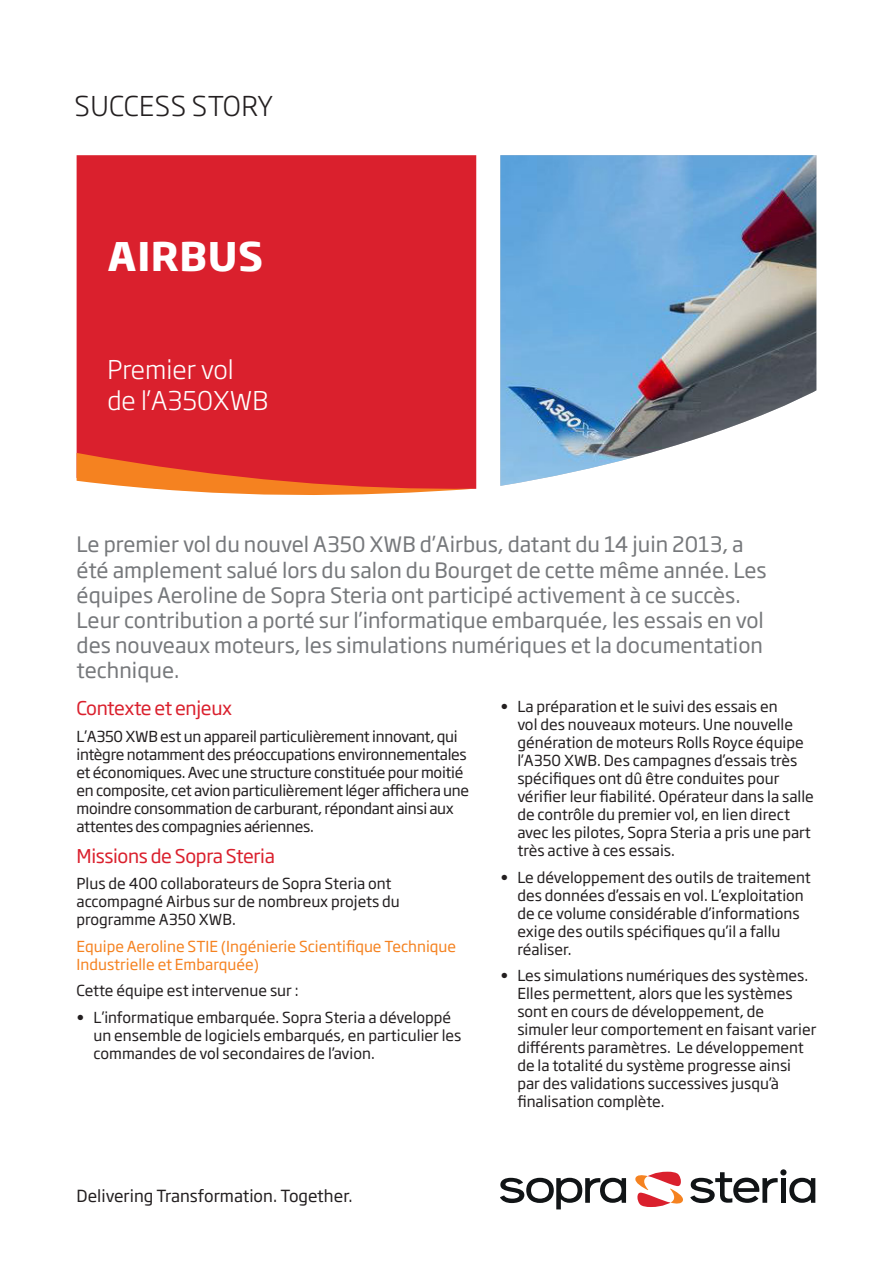
<style>
.page{position:relative;width:893px;height:1263px;background:#fff}
.page>*{position:absolute;margin:0;border:0;box-sizing:border-box;transform-origin:0 0}
.t1{font:700 39px "Soho Gothic Pro";letter-spacing:.015em;color:#fff}
.t2{font:300 27px "Soho Gothic Pro";letter-spacing:.015em;color:#231f20}
.t3{font:300 25.5px "Soho Gothic Pro";color:#fff}
.t4{font:21px/25.2px "Soho Gothic Pro";color:#76787b}
.t5{font:18.75px "Soho Gothic Pro";letter-spacing:-.02em;color:#da202d}
.t6{font:16.5px "Soho Gothic Pro";color:#231f20}
.CONTENU{font:15px/18px "Soho Gothic Pro";color:#231f20}
.CONTENU-2{font:15px/18px "Soho Gothic Pro";letter-spacing:-.02em;color:#231f20}
.CONTENU-3{font:15px/18px "Soho Gothic Pro";color:#f58220}
</style>
<div class="page">
<div style="left:77px;top:155px;width:399px;height:298px;background:#da202d"></div>
<svg style="left:77px;top:453px;width:399px;height:42px;background:#e6543a"></svg>
<svg style="left:690px;top:1169px;width:125px;height:34px"></svg>
<svg style="left:501px;top:1178px;width:125px;height:31px"></svg>
<svg style="left:635px;top:1172px;width:48px;height:35px"></svg>
<img style="left:500px;top:155px;width:316px;height:331px">
<p class="t2" style="left:75px;top:85px;width:200px">SUCCESS STORY</p>
<p class="t1" style="left:108px;top:226px;width:157px">AIRBUS</p>
<p class="t3" style="left:107px;top:350px;width:128px">Premier vol</p>
<p class="t3" style="left:107px;top:381px;width:162px">de l’A350XWB</p>
<p class="t4" style="left:77px;top:531px;width:692px">Le premier vol du nouvel A350 XWB d’Airbus, datant du 14 juin 2013, a été amplement salué lors du salon du Bourget de cette même année. Les équipes Aeroline de Sopra Steria ont participé activement à ce succès.<br>Leur contribution a porté sur l’informatique embarquée, les essais en vol des nouveaux moteurs, les simulations numériques et la documentation technique.</p>
<p class="t5" style="left:77px;top:694px;width:157px">Contexte et enjeux</p>
<p class="CONTENU-2" style="left:77px;top:726px;width:394px">L’A350 XWB est un appareil particulièrement innovant, qui intègre notamment des préoccupations environnementales et économiques. Avec une structure constituée pour moitié en composite, cet avion particulièrement léger affichera une moindre consommation de carburant, répondant ainsi aux attentes des compagnies aériennes.</p>
<p class="t5" style="left:77px;top:841px;width:200px">Missions de Sopra Steria</p>
<p class="CONTENU" style="left:77px;top:874px;width:325px">Plus de 400 collaborateurs de Sopra Steria ont accompagné Airbus sur de nombreux projets du programme A350 XWB.</p>
<p class="CONTENU-3" style="left:77px;top:936px;width:381px">Equipe Aeroline STIE (Ingénierie Scientifique Technique<br>Industrielle et Embarquée)</p>
<p class="CONTENU" style="left:77px;top:981px;width:223px">Cette équipe est intervenue sur :</p>
<p class="CONTENU" style="left:94px;top:1007px;width:369px;text-indent:-17px">• L’informatique embarquée. Sopra Steria a développé un ensemble de logiciels embarqués, en particulier les commandes de vol secondaires de l’avion.</p>
<p class="CONTENU" style="left:517px;top:697px;width:298px;text-indent:-17px">• La préparation et le suivi des essais en<br>vol des nouveaux moteurs. Une nouvelle génération de moteurs Rolls Royce équipe l’A350 XWB. Des campagnes d’essais très spécifiques ont dû être conduites pour vérifier leur fiabilité. Opérateur dans la salle de contrôle du premier vol, en lien direct avec les pilotes, Sopra Steria a pris une part très active à ces essais.</p>
<p class="CONTENU" style="left:517px;top:867px;width:295px;text-indent:-17px">• Le développement des outils de traitement des données d’essais en vol. L’exploitation de ce volume considérable d’informations exige des outils spécifiques qu’il a fallu réaliser.</p>
<p class="CONTENU" style="left:517px;top:966px;width:300px;text-indent:-17px">• Les simulations numériques des systèmes.<br>Elles permettent, alors que les systèmes sont en cours de développement, de simuler leur comportement en faisant varier différents paramètres. Le développement de la totalité du système progresse ainsi par des validations successives jusqu’à finalisation complète.</p>
<p class="t6" style="left:77px;top:1183px;width:277px">Delivering Transformation. Together.</p>
</div>
